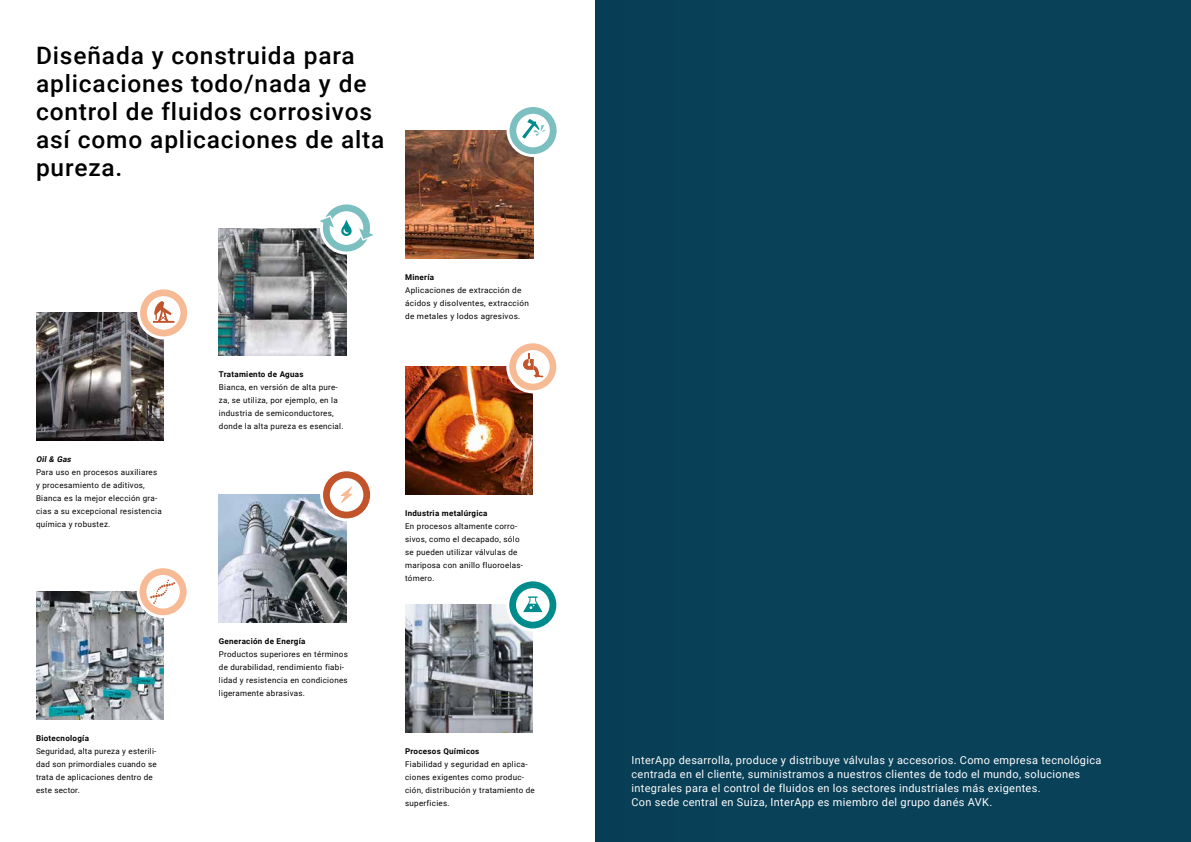
<style>
.page{position:relative;width:1191px;height:842px;background:#fff}
.page>*{position:absolute;margin:0;border:0;box-sizing:border-box;transform-origin:0 0}
.t1{font:500 24px/28px "Roboto";letter-spacing:.035em;color:#000}
.t2{font:11px/14px "Roboto";letter-spacing:.03em;color:#fff}
.t3{font:8px/13px "Roboto";letter-spacing:.035em;color:#000}
.t4{font:700 8px "Roboto";letter-spacing:.035em;color:#000}
.t5{font:italic 700 8px "Roboto";color:#000}
</style>
<div class="page">
<div style="left:595px;top:0;width:596px;height:842px;background:#094159"></div>
<img style="left:405px;top:131px;width:128px;height:127px">
<div style="left:506px;top:104px;width:53px;height:53px;background:#fff;border-radius:50%"></div>
<svg style="left:509px;top:107px;width:47px;height:47px"></svg>
<img style="left:219px;top:228px;width:127px;height:128px">
<svg style="left:317px;top:204px;width:57px;height:50px"></svg>
<img style="left:36px;top:313px;width:128px;height:127px">
<div style="left:137px;top:286px;width:53px;height:53px;background:#fff;border-radius:50%"></div>
<svg style="left:140px;top:289px;width:47px;height:47px"></svg>
<img style="left:36px;top:592px;width:128px;height:127px">
<div style="left:137px;top:565px;width:52px;height:53px;background:#fff;border-radius:50%"></div>
<div style="left:140px;top:568px;width:47px;height:47px;background:#f8b995;border-radius:50%"></div>
<div style="left:146px;top:575px;width:34px;height:33px;background:#fff;border-radius:50%"></div>
<svg style="left:150px;top:579px;width:25px;height:25px"></svg>
<img style="left:219px;top:495px;width:127px;height:127px">
<svg style="left:320px;top:468px;width:53px;height:53px"></svg>
<div style="left:323px;top:471px;width:47px;height:47px;background:#c1542b;border-radius:50%"></div>
<div style="left:330px;top:478px;width:33px;height:34px;background:#fff;border-radius:50%"></div>
<svg style="left:341px;top:486px;width:11px;height:17px"></svg>
<img style="left:405px;top:367px;width:128px;height:127px">
<div style="left:506px;top:340px;width:53px;height:53px;background:#fff;border-radius:50%"></div>
<svg style="left:509px;top:343px;width:47px;height:47px"></svg>
<img style="left:405px;top:605px;width:128px;height:127px">
<svg style="left:506px;top:578px;width:53px;height:53px"></svg>
<div style="left:509px;top:581px;width:47px;height:47px;background:#008b8c;border-radius:50%"></div>
<div style="left:516px;top:588px;width:33px;height:34px;background:#fff;border-radius:50%"></div>
<svg style="left:523px;top:596px;width:19px;height:16px"></svg>
<h1 class="t1" style="left:36px;top:41px;width:350px">Diseñada y construida para aplicaciones todo/nada y de control de fluidos corrosivos así como aplicaciones de alta pureza.</h1>
<p class="t5" style="left:36px;top:453px;width:38px">Oil &amp; Gas</p>
<p class="t3" style="left:36px;top:465px;width:127px">Para uso en procesos auxiliares y procesamiento de aditivos,<br>Bianca es la mejor elección gra&shy;cias a su excepcional resistencia química y robustez.</p>
<p class="t4" style="left:36px;top:732px;width:54px">Biotecnología</p>
<p class="t3" style="left:36px;top:744px;width:122px">Seguridad, alta pureza y esterili&shy;dad son primordiales cuando se trata de aplicaciones dentro de este sector.</p>
<p class="t4" style="left:219px;top:369px;width:86px">Tratamiento de Aguas</p>
<p class="t3" style="left:219px;top:381px;width:126px">Bianca, en versión de alta pure&shy;za, se utiliza, por ejemplo, en la industria de semiconductores, donde la alta pureza es esencial.</p>
<p class="t4" style="left:219px;top:635px;width:88px">Generación de Energía</p>
<p class="t3" style="left:219px;top:647px;width:130px">Productos superiores en términos de durabilidad, rendimiento fiabi&shy;lidad y resistencia en condiciones ligeramente abrasivas.</p>
<p class="t4" style="left:405px;top:271px;width:31px">Minería</p>
<p class="t3" style="left:405px;top:283px;width:125px">Aplicaciones de extracción de ácidos y disolventes, extracción de metales y lodos agresivos.</p>
<p class="t4" style="left:405px;top:507px;width:84px">Industria metalúrgica</p>
<p class="t3" style="left:405px;top:519px;width:119px">En procesos altamente corro&shy;sivos, como el decapado, sólo se pueden utilizar válvulas de mariposa con anillo fluoroelas&shy;tómero.</p>
<p class="t4" style="left:405px;top:746px;width:76px">Procesos Químicos</p>
<p class="t3" style="left:405px;top:757px;width:131px">Fiabilidad y seguridad en aplica&shy;ciones exigentes como produc&shy;ción, distribución y tratamiento de superficies.</p>
<p class="t2" style="left:631px;top:753px;width:471px">InterApp desarrolla, produce y distribuye válvulas y accesorios. Como empresa tecnológica centrada en el cliente, suministramos a nuestros clientes de todo el mundo, soluciones integrales para el control de fluidos en los sectores industriales más exigentes.<br>Con sede central en Suiza, InterApp es miembro del grupo danés AVK.</p>
</div>
